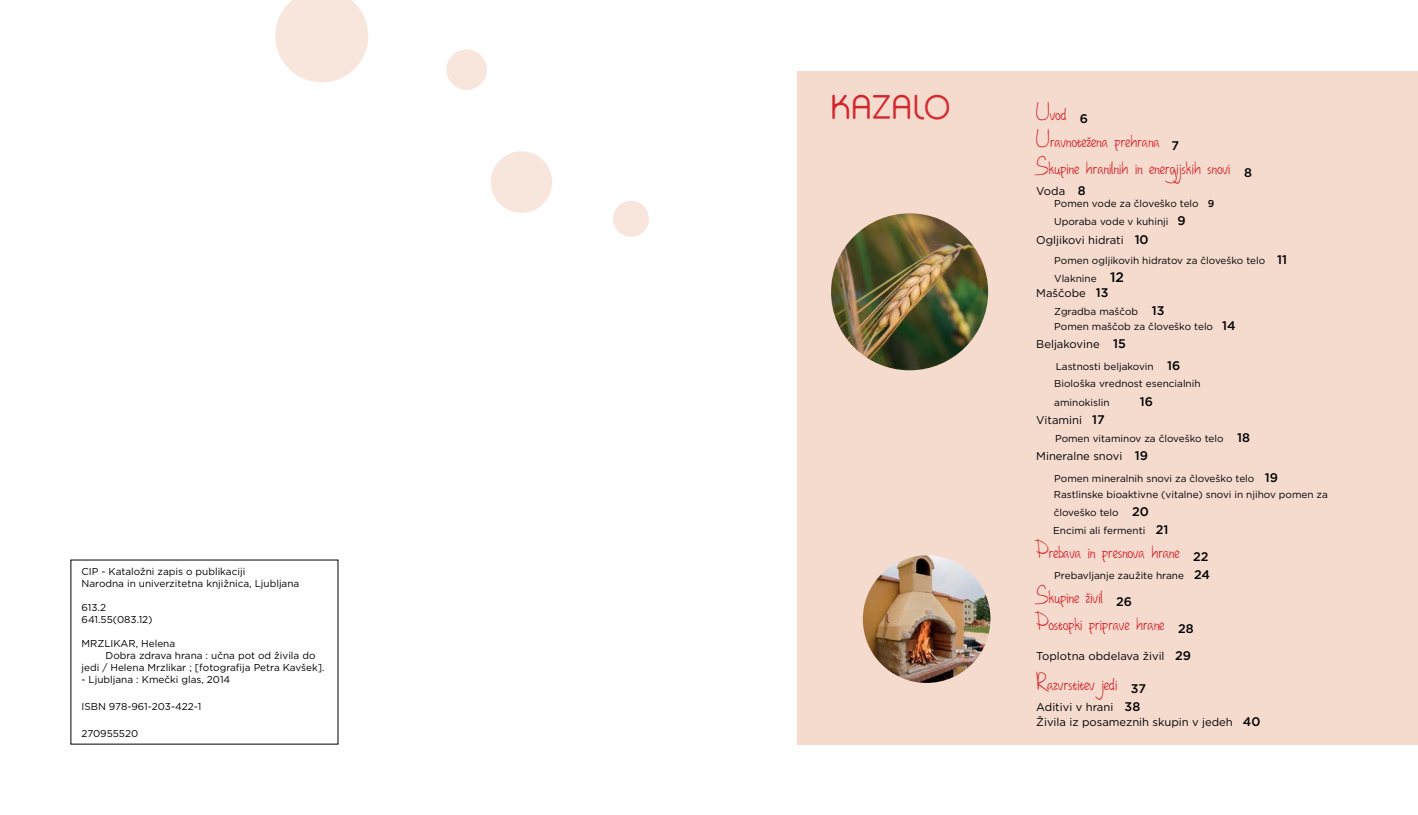
<style>
.page{position:relative;width:1418px;height:815px;background:#fff}
.page>*{position:absolute;margin:0;border:0;box-sizing:border-box;transform-origin:0 0}
.t1{font:30px "Fabada";color:#d2232a}
.t2{font:22.5px/27px "DHF Happy Birthday Ryan";color:#d2232a}
.t3{font:500 12.5px "Gotham";color:#000}
.t4{font:11.25px/15px "Gotham";color:#000}
.t5{font:10px/18px "Gotham";color:#000}
.s1{font-family:"Gotham";font-weight:500;font-size:12.5px;color:#000}
.s2{font-weight:500;font-size:12.5px}
.s3{font-weight:500}
.s4{font-weight:500;font-size:13.75px}
</style>
<div class="page">
<div style="left:797px;top:71px;width:620px;height:673px;background:#f5dace"></div>
<img style="left:862px;top:555px;width:128px;height:128px;border-radius:64px">
<img style="left:831px;top:213px;width:157px;height:157px;border-radius:79px">
<svg style="left:275px;top:0;width:93px;height:82px"></svg>
<div style="left:446px;top:49px;width:41px;height:41px;background:#f8e5dc;border-radius:50%"></div>
<div style="left:490px;top:151px;width:62px;height:62px;background:#f8e5dc;border-radius:50%"></div>
<div style="left:613px;top:201px;width:36px;height:36px;background:#f8e5dc;border-radius:50%"></div>
<p class="t5" style="left:81px;top:566px;width:219px;line-height:12px">CIP - Kataložni zapis o publikaciji<br>Narodna in univerzitetna knjižnica, Ljubljana</p>
<p class="t5" style="left:81px;top:602px;width:73px;line-height:12px">613.2<br>641.55(083.12)</p>
<p class="t5" style="left:81px;top:635px;width:95px">MRZLIKAR, Helena</p>
<p class="t5" style="left:105px;top:647px;width:211px">Dobra zdrava hrana : učna pot od živila do</p>
<p class="t5" style="left:81px;top:659px;width:245px">jedi / Helena Mrzlikar ; [fotografija Petra Kavšek].</p>
<p class="t5" style="left:81px;top:671px;width:150px">- Ljubljana : Kmečki glas, 2014</p>
<p class="t5" style="left:81px;top:698px;width:121px">ISBN 978-961-203-422-1</p>
<p class="t5" style="left:81px;top:725px;width:58px">270955520</p>
<h1 class="t1" style="left:829px;top:87px;width:123px">KAZALO</h1>
<h2 class="t2" style="left:1036px;top:100px;width:217px">Uvod <span class="s1">6<br></span>Uravnotežena prehrana <span class="s1">7<br></span>Skupine hranilnih in energijskih snovi <span class="s1">8</span></h2>
<p class="t4" style="left:1036px;top:183px;width:51px">Voda <span class="s2">8</span></p>
<p class="t5" style="left:1054px;top:194px;width:161px">Pomen vode za človeško telo <span class="s3">9<br></span>Uporaba vode v kuhinji <span class="s2">9</span></p>
<p class="t4" style="left:1036px;top:232px;width:114px">Ogljikovi hidrati <span class="s2">10</span></p>
<p class="t5" style="left:1054px;top:252px;width:234px">Pomen ogljikovih hidratov za človeško telo <span class="s2">11<br></span>Vlaknine <span class="s4">12</span></p>
<p class="t4" style="left:1036px;top:286px;width:74px">Maščobe <span class="s2">13</span></p>
<p class="t5" style="left:1054px;top:304px;width:183px;line-height:15px">Zgradba maščob <span class="s2">13<br></span>Pomen maščob za človeško telo <span class="s2">14</span></p>
<p class="t4" style="left:1036px;top:337px;width:91px">Beljakovine <span class="s2">15</span></p>
<p class="t5" style="left:1054px;top:358px;width:148px;line-height:17px">Lastnosti beljakovin <span class="s2">16<br></span>Biološka vrednost esencialnih</p>
<p class="t5" style="left:1054px;top:394px;width:57px">aminokislin</p>
<p class="t3" style="left:1139px;top:394px;width:15px">16</p>
<p class="t4" style="left:1036px;top:413px;width:70px">Vitamini <span class="s2">17</span></p>
<p class="t5" style="left:1055px;top:430px;width:196px">Pomen vitaminov za človeško telo <span class="s2">18</span></p>
<p class="t4" style="left:1036px;top:449px;width:113px">Mineralne snovi <span class="s2">19</span></p>
<p class="t5" style="left:1053px;top:471px;width:276px;line-height:15.8px">Pomen mineralnih snovi za človeško telo <span class="s2">19<br></span>Rastlinske bioaktivne (vitalne) snovi in njihov pomen za</p>
<p class="t5" style="left:1053px;top:503px;width:117px">človeško telo <span class="s2">20<br></span>Encimi ali fermenti <span class="s2">21</span></p>
<h2 class="t2" style="left:1036px;top:538px;width:174px">Prebava in presnova hrane <span class="s1">22</span></h2>
<p class="t5" style="left:1054px;top:566px;width:157px">Prebavljanje zaužite hrane <span class="s2">24</span></p>
<h2 class="t2" style="left:1036px;top:583px;width:159px">Skupine živil <span class="s1">26<br></span>Postopki priprave hrane <span class="s1">28</span></h2>
<p class="t4" style="left:1036px;top:648px;width:156px">Toplotna obdelava živil <span class="s2">29</span></p>
<h2 class="t2" style="left:1036px;top:671px;width:111px">Razvrstitev jedi <span class="s1">37</span></h2>
<p class="t4" style="left:1036px;top:699px;width:226px">Aditivi v hrani <span class="s2">38<br></span>Živila iz posameznih skupin v jedeh <span class="s2">40</span></p>
</div>
